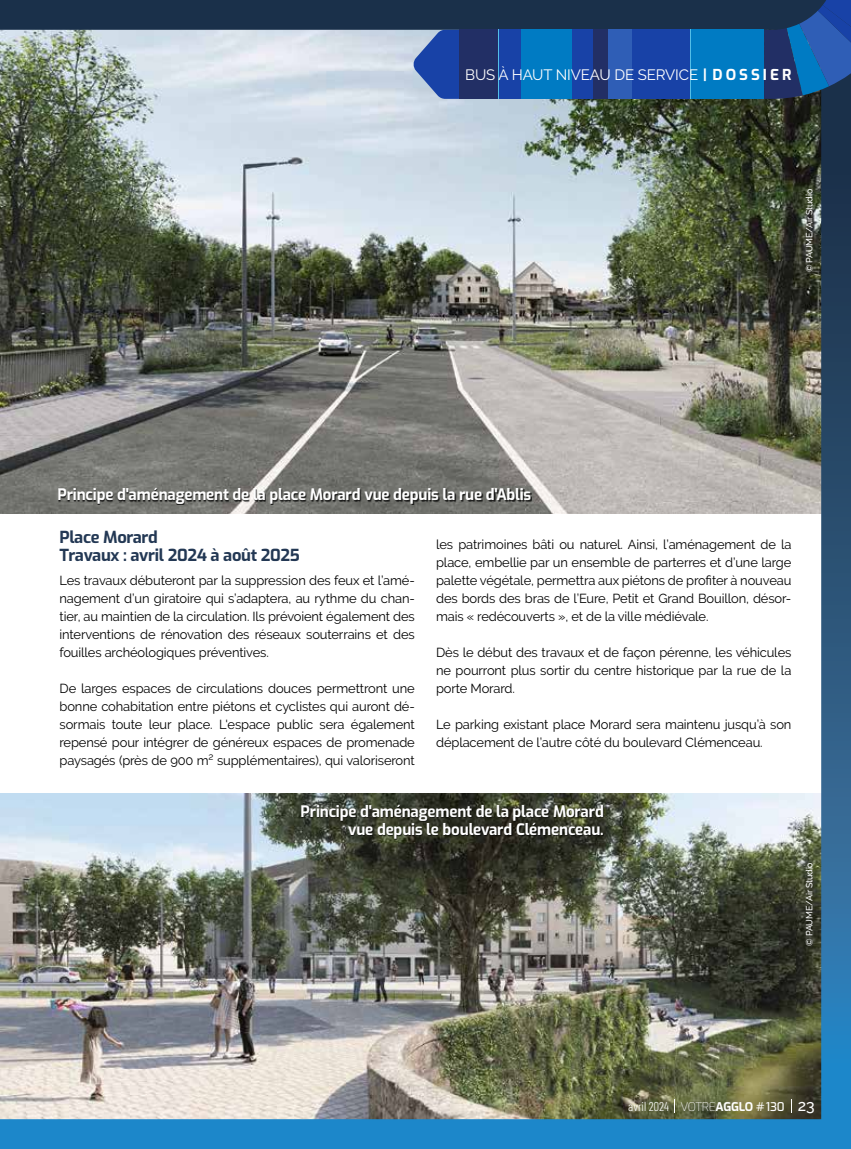
<style>
.page{position:relative;width:851px;height:1149px;background:#fff}
.page>*{position:absolute;margin:0;border:0;box-sizing:border-box;transform-origin:0 0}
.t1{font:700 16.5px/18px "Exo";letter-spacing:-.02em;color:#233854}
.t2{font:700 15.75px/18px "Exo";letter-spacing:-.01em;color:#fff;text-align:right;scale:.96 1}
.t3{font:15px "Raleway";letter-spacing:-.01em;color:#fff}
.t4{font:13.05px/18px "Raleway";letter-spacing:-.01em;color:#000;text-align:justify}
.t5{font:300 12.75px "Barlow Condensed";color:#fff}
.t6{font:500 9px "Raleway";letter-spacing:-.02em;color:#fff}
.s1{font-family:"Exo";font-weight:700}
.s2{font-family:"Exo";font-weight:200;font-size:12px}
.s3{font-family:"Exo";font-weight:700;font-size:12px}
.s4{font-family:"Exo";font-weight:500;font-size:12px}
.s5{font-family:"Raleway";font-weight:500;font-size:15.75px}
</style>
<div class="page">
<img style="left:0;top:0;width:850px;height:1148px">
<svg style="left:412px;top:30px;width:47px;height:69px;background:#4b6cb8"></svg>
<div style="left:459px;top:30px;width:39px;height:69px;background:#222f65"></div>
<hr style="left:498px;top:30px;width:1px;height:69px;background:#53bee7">
<div style="left:499px;top:30px;width:22px;height:69px;background:#1842a7"></div>
<div style="left:521px;top:30px;width:51px;height:69px;background:#007bc3"></div>
<div style="left:572px;top:30px;width:21px;height:69px;background:#1842a7"></div>
<div style="left:593px;top:30px;width:15px;height:69px;background:#222f65"></div>
<div style="left:608px;top:30px;width:24px;height:69px;background:#2f5eb6"></div>
<div style="left:632px;top:30px;width:57px;height:69px;background:#1842a7"></div>
<hr style="left:689px;top:30px;width:2px;height:69px;background:#53bee7">
<div style="left:691px;top:30px;width:73px;height:69px;background:#007bc3"></div>
<svg style="left:764px;top:0;width:86px;height:99px;background:#1d4987"></svg>
<div style="left:58px;top:488px;width:473px;height:17px;background:#000;opacity:.75"></div>
<div style="left:301px;top:804px;width:303px;height:35px;background:#000;opacity:.75"></div>
<svg style="left:674px;top:1098px;width:1px;height:14px"></svg>
<svg style="left:790px;top:1098px;width:1px;height:14px"></svg>
<p class="t3" style="left:465px;top:66px;width:328px">BUS À HAUT NIVEAU DE SERVICE <span class="s1">| D O S S I E R</span></p>
<p class="t6" style="left:804px;top:272px;width:85px;rotate:-90deg">© PAUME/Air Studio</p>
<p class="t2" style="left:57px;top:484px;width:495px">Principe d'aménagement de la place Morard vue depuis la rue d'Ablis</p>
<p class="t1" style="left:60px;top:527px;width:242px">Place Morard<br>Travaux : avril 2024 à août 2025</p>
<p class="t4" style="left:60px;top:571px;width:357px">Les travaux débuteront par la suppression des feux et l’amé&shy;nagement d’un giratoire qui s’adaptera, au rythme du chan&shy;tier, au maintien de la circulation. Ils prévoient également des interventions de rénovation des réseaux souterrains et des fouilles archéologiques préventives.</p>
<p class="t4" style="left:60px;top:679px;width:357px">De larges espaces de circulations douces permettront une bonne cohabitation entre piétons et cyclistes qui auront dé&shy;sormais toute leur place. L'espace public sera également repensé pour intégrer de généreux espaces de promenade paysagés (près de 900 m² supplémentaires), qui valoriseront</p>
<p class="t4" style="left:436px;top:535px;width:357px">les patrimoines bâti ou naturel. Ainsi, l’aménagement de la place, embellie par un ensemble de parterres et d’une large palette végétale, permettra aux piétons de profiter à nouveau des bords des bras de l’Eure, Petit et Grand Bouillon, désor&shy;mais « redécouverts », et de la ville médiévale.</p>
<p class="t4" style="left:436px;top:643px;width:357px">Dès le début des travaux et de façon pérenne, les véhicules ne pourront plus sortir du centre historique par la rue de la porte Morard.</p>
<p class="t4" style="left:436px;top:715px;width:357px">Le parking existant place Morard sera maintenu jusqu’à son déplacement de l’autre côté du boulevard Clémenceau.</p>
<p class="t2" style="left:300px;top:800px;width:317px">Principe d'aménagement de la place Morard vue depuis le boulevard Clémenceau.</p>
<p class="t6" style="left:804px;top:945px;width:85px;rotate:-90deg">© PAUME/Air Studio</p>
<p class="t5" style="left:628px;top:1098px;width:188px">avril 2024 <span class="s2">VOTRE</span><span class="s3">AGGLO</span> <span class="s4"># 130</span> <span class="s5">23</span></p>
</div>
